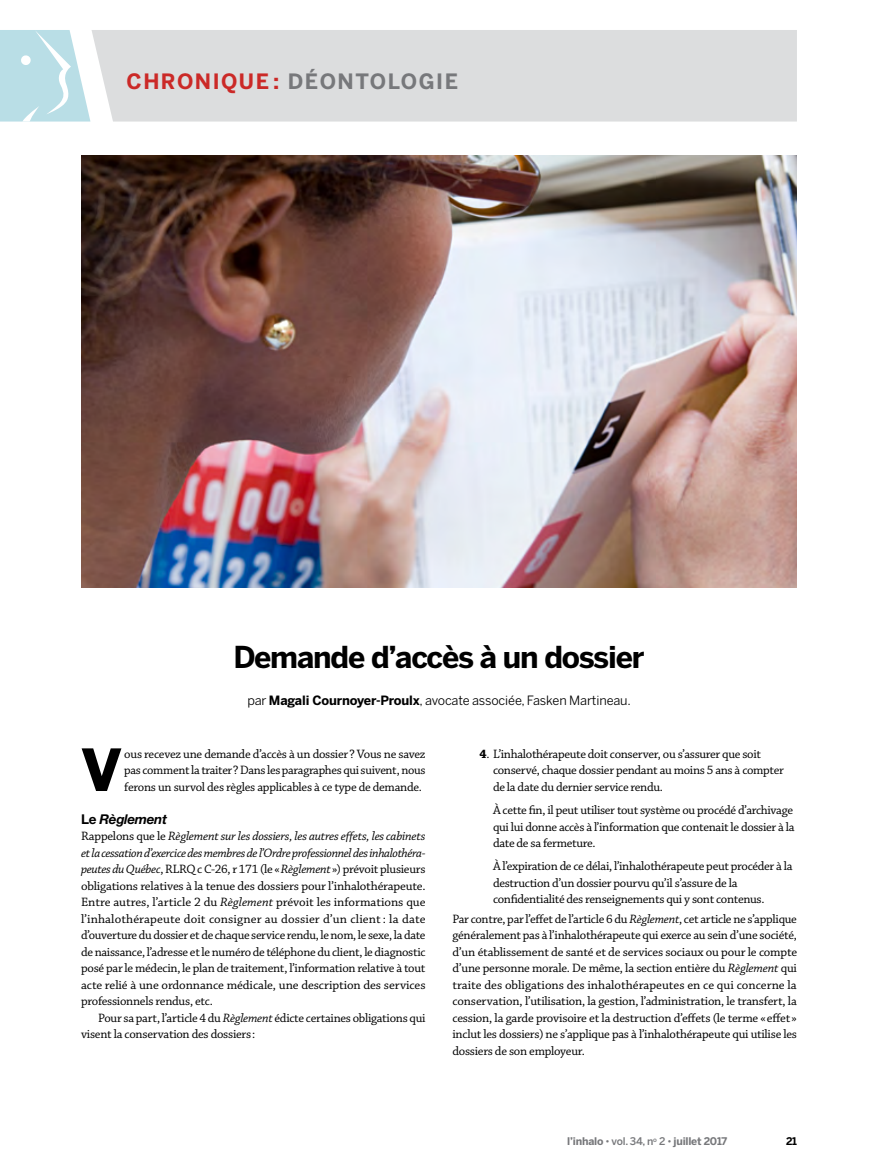
<style>
.page{position:relative;width:878px;height:1175px;background:#fff}
.page>*{position:absolute;margin:0;border:0;box-sizing:border-box;transform-origin:0 0}
.t1{font:900 57.3px "Benton Sans";color:#000}
.t2{font:700 30px "Benton Sans";letter-spacing:-.04em;color:#000}
.t3{font:700 21px "Benton Sans";letter-spacing:.07em;color:#77787b}
.t4{font:italic 700 13.5px "Helvetica Neue";letter-spacing:-.025em;color:#000}
.t5{font:12.75px/16.5px "Chaparral Pro";letter-spacing:-.025em;color:#000;text-align:justify}
.t6{font:12.75px "Benton Sans";letter-spacing:-.01em;color:#000}
.t7{font:700 10.5px "Benton Sans";letter-spacing:-.02em;color:#77787b}
.t8{font:700 10.5px "Benton Sans";color:#000}
.s1{color:#cb2927}
.s2{font-weight:700}
.s3{font-style:normal}
.s4{font-style:italic}
.s5{font-weight:300}
.s6{font-weight:500}
</style>
<div class="page">
<div style="left:299px;top:30px;width:498px;height:92px;background:#dcddde"></div>
<img style="left:81px;top:156px;width:715px;height:431px">
<svg style="left:0;top:30px;width:299px;height:92px;background:#d6e0e3"></svg>
<h3 class="t3" style="left:127px;top:68px;width:333px"><span class="s1">CHRONIQUE :</span> DÉONTOLOGIE</h3>
<h2 class="t2" style="left:233px;top:639px;width:412px">Demande d’accès à un dossier</h2>
<p class="t6" style="left:247px;top:692px;width:385px">par <span class="s2">Magali Cournoyer-Proulx</span>, avocate associée, Fasken Martineau.</p>
<h1 class="t1" style="left:81px;top:735px;width:42px">V</h1>
<p class="t5" style="left:124px;top:746px;width:303px">ous recevez une demande d’accès à un dossier? Vous ne savez pas comment la traiter? Dans les paragraphes qui suivent, nous ferons un survol des règles applicables à ce type de demande.</p>
<p class="t4" style="left:81px;top:810px;width:88px"><span class="s3">Le</span> Règlement</p>
<p class="t5" style="left:81px;top:828px;width:346px">Rappelons que le <span class="s4">Règlement sur les dossiers, les autres effets, les cabinets et la cessation d’exercice des membres de l’Ordre professionnel des inhalothéra&shy;peutes du Québec</span>, RLRQ c C-26, r 171 (le «<span class="s4">Règlement</span>») prévoit plusieurs obligations relatives à la tenue des dossiers pour l’inhalothérapeute.<br>Entre autres, l’article 2 du <span class="s4">Règlement</span> prévoit les informations que l’inhalothérapeute doit consigner au dossier d’un client: la date d’ouverture du dossier et de chaque service rendu, le nom, le sexe, la date de naissance, l’adresse et le numéro de téléphone du client, le diagnostic posé par le médecin, le plan de traitement, l’information relative à tout acte relié à une ordonnance médicale, une description des services professionnels rendus, etc.</p>
<p class="t5" style="left:81px;top:1010px;width:346px;text-indent:17px">Pour sa part, l’article 4 du <span class="s4">Règlement</span> édicte certaines obligations qui visent la conservation des dossiers:</p>
<p class="t5" style="left:493px;top:746px;width:292px;text-align:left;text-indent:-14px"><span class="s2">4</span>. L’inhalothérapeute doit conserver, ou s’assurer que soit conservé, chaque dossier pendant au moins 5 ans à compter de la date du dernier service rendu.</p>
<p class="t5" style="left:493px;top:802px;width:303px">À cette fin, il peut utiliser tout système ou procédé d’archivage qui lui donne accès à l’information que contenait le dossier à la date de sa fermeture.</p>
<p class="t5" style="left:493px;top:858px;width:301px;text-align:left">À l’expiration de ce délai, l’inhalothérapeute peut procéder à la destruction d’un dossier pourvu qu’il s’assure de la confidentialité des renseignements qui y sont contenus.</p>
<p class="t5" style="left:452px;top:911px;width:346px">Par contre, par l’effet de l’article 6 du <span class="s4">Règlement</span>, cet article ne s’applique généralement pas à l’inhalothérapeute qui exerce au sein d’une société, d’un établissement de santé et de services sociaux ou pour le compte d’une personne morale. De même, la section entière du <span class="s4">Règlement</span> qui traite des obligations des inhalothérapeutes en ce qui concerne la conservation, l’utilisation, la gestion, l’administration, le transfert, la cession, la garde provisoire et la destruction d’effets (le terme «effet» inclut les dossiers) ne s’applique pas à l’inhalothérapeute qui utilise les dossiers de son employeur.</p>
<p class="t7" style="left:567px;top:1135px;width:161px">l’inhalo <span class="s5">•</span> <span class="s6">vol. 34, n</span><sup>o</sup> <span class="s6">2</span> <span class="s5">•</span> juillet 2017</p>
<p class="t8" style="left:786px;top:1135px;width:12px">21</p>
</div>
